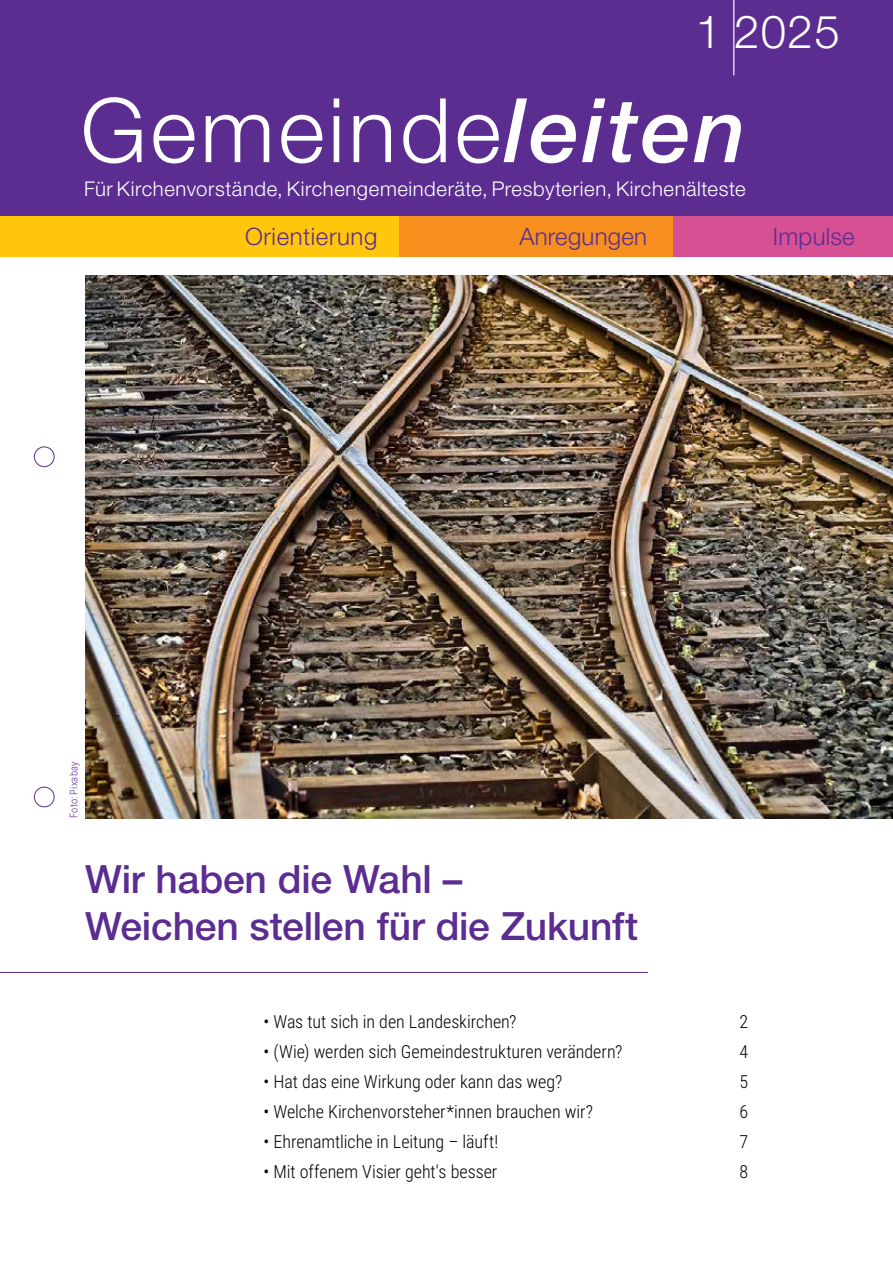
<style>
.page{position:relative;width:893px;height:1263px;background:#fff}
.page>*{position:absolute;margin:0;border:0;box-sizing:border-box;transform-origin:0 0}
.t1{font:300 89.1px "Helvetica Neue LT Std";letter-spacing:.04em;color:#fff}
.t2{font:300 45.75px "Helvetica Neue LT Std";color:#fff}
.t3{font:500 39px/46.8px "Helvetica Neue LT Std";letter-spacing:-.005em;color:#5c2d91}
.t4{font:300 24px "Helvetica Neue LT Std";letter-spacing:.01em;color:#5c2d91}
.t5{font:300 20.25px "Helvetica Neue LT Std";letter-spacing:.03em;color:#fff}
.t6{font:300 18px "Roboto Condensed";letter-spacing:-.005em;color:#000}
.t7{font:300 10.5px "Roboto Condensed";letter-spacing:.02em;color:#5c2d91}
.s1{font-weight:500;font-style:italic}
</style>
<div class="page">
<hr style="left:0;top:972px;width:648px;height:1px;background:#5c2d91">
<div style="left:0;top:0;width:893px;height:216px;background:#5c2d91"></div>
<img style="left:85px;top:275px;width:808px;height:543px">
<div style="left:0;top:216px;width:399px;height:40px;background:#ffc60b"></div>
<div style="left:672px;top:216px;width:221px;height:40px;background:#d65093"></div>
<div style="left:399px;top:216px;width:273px;height:40px;background:#f78f1e"></div>
<hr style="left:733px;top:0;width:1px;height:75px;background:#fff">
<div style="left:34px;top:446px;width:21px;height:21px;border:1px solid #5c2d91;border-radius:50%"></div>
<div style="left:34px;top:787px;width:21px;height:20px;border:1px solid #5c2d91;border-radius:50%"></div>
<h2 class="t2" style="left:696px;top:4px;width:145px">1 2025</h2>
<h1 class="t1" style="left:81px;top:76px;width:667px">Gemeinde<span class="s1">leiten</span></h1>
<p class="t5" style="left:84px;top:177px;width:663px">Für Kirchenvorstände, Kirchengemeinderäte, Presbyterien, Kirchenälteste</p>
<h3 class="t4" style="left:519px;top:222px;width:129px">Anregungen</h3>
<h3 class="t4" style="left:245px;top:222px;width:134px">Orientierung</h3>
<h3 class="t4" style="left:773px;top:222px;width:83px">Impulse</h3>
<p class="t7" style="left:66px;top:818px;width:58px;rotate:-90deg">Foto: Pixabay</p>
<h3 class="t3" style="left:85px;top:855px;width:555px">Wir haben die Wahl –<br>Weichen stellen für die Zukunft</h3>
<p class="t6" style="left:264px;top:1009px;width:254px">• Was tut sich in den Landeskirchen?</p>
<p class="t6" style="left:739px;top:1009px;width:10px">2</p>
<p class="t6" style="left:264px;top:1039px;width:360px">• (Wie) werden sich Gemeindestrukturen verändern?</p>
<p class="t6" style="left:739px;top:1039px;width:10px">4</p>
<p class="t6" style="left:264px;top:1069px;width:300px">• Hat das eine Wirkung oder kann das weg?</p>
<p class="t6" style="left:739px;top:1069px;width:10px">5</p>
<p class="t6" style="left:264px;top:1099px;width:331px">• Welche Kirchenvorsteher*innen brauchen wir?</p>
<p class="t6" style="left:739px;top:1099px;width:10px">6</p>
<p class="t6" style="left:264px;top:1129px;width:236px">• Ehrenamtliche in Leitung – läuft!</p>
<p class="t6" style="left:739px;top:1129px;width:10px">7</p>
<p class="t6" style="left:264px;top:1159px;width:235px">• Mit offenem Visier geht's besser</p>
<p class="t6" style="left:739px;top:1159px;width:10px">8</p>
</div>
